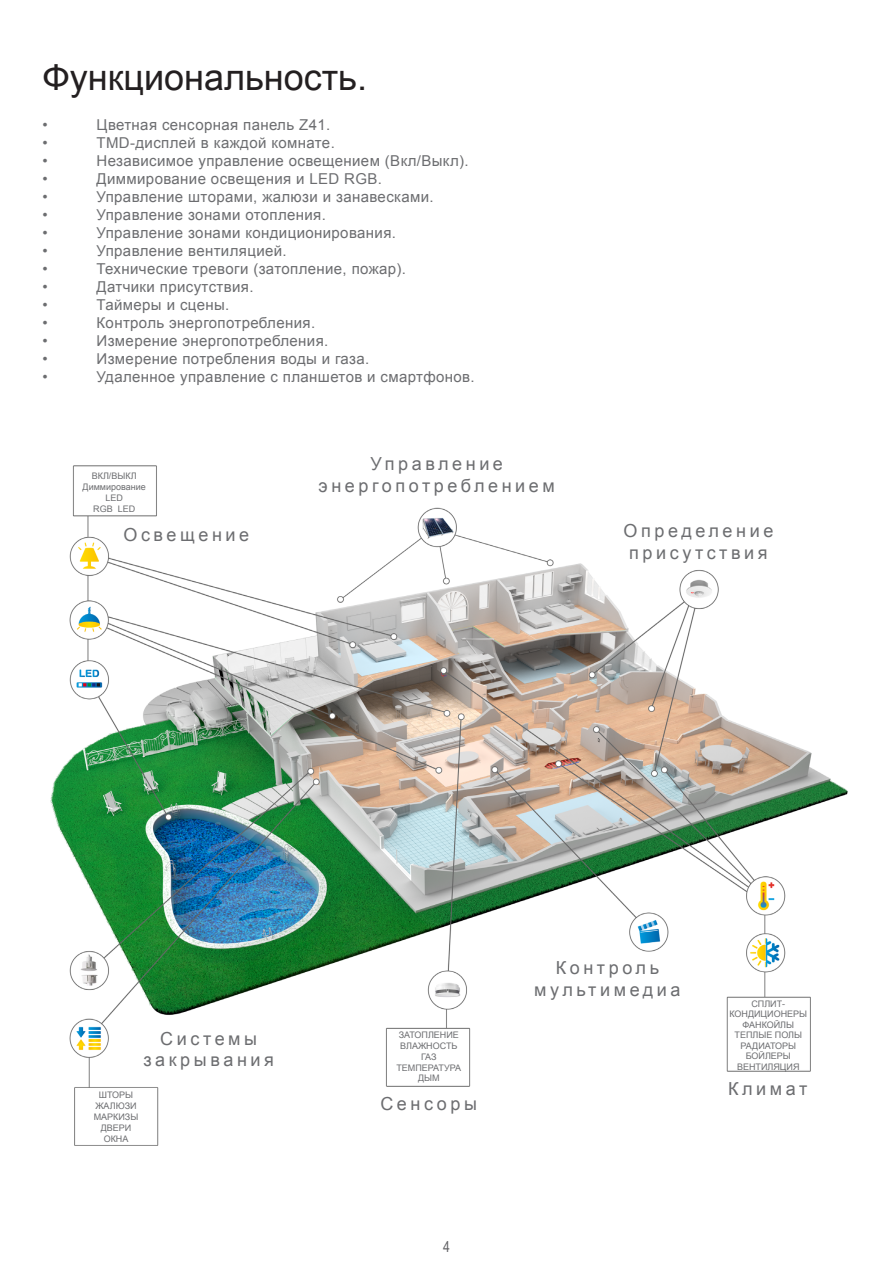
<style>
.page{position:relative;width:893px;height:1263px;background:#fff}
.page>*{position:absolute;margin:0;border:0;box-sizing:border-box;transform-origin:0 0}
.t1{font:36px "Arial";color:#231f20}
.t2{font:18px/21.6px "Arial";letter-spacing:.2em;color:#6c6d70;text-align:center}
.t3{font:15px "Arial";letter-spacing:.025em;color:#6c6d70}
.t4{font:15px "Arial Narrow";color:#636366}
.t5{font:9px/10.5px "Arial";color:#6c6d70;text-align:center}
</style>
<div class="page">
<img style="left:50px;top:465px;width:798px;height:681px">
<p class="t1" style="left:43px;top:54px;width:326px">Функциональность.</p>
<p class="t3" style="left:43px;top:114px;width:7px">•</p>
<p class="t3" style="left:97px;top:114px;width:235px">Цветная сенсорная панель Z41.</p>
<p class="t3" style="left:43px;top:132px;width:7px">•</p>
<p class="t3" style="left:97px;top:132px;width:240px">TMD-дисплей в каждой комнате.</p>
<p class="t3" style="left:43px;top:150px;width:7px">•</p>
<p class="t3" style="left:97px;top:150px;width:374px">Независимое управление освещением (Вкл/Выкл).</p>
<p class="t3" style="left:43px;top:168px;width:7px">•</p>
<p class="t3" style="left:97px;top:168px;width:287px">Диммирование освещения и LED RGB.</p>
<p class="t3" style="left:43px;top:186px;width:7px">•</p>
<p class="t3" style="left:97px;top:186px;width:339px">Управление шторами, жалюзи и занавесками.</p>
<p class="t3" style="left:43px;top:204px;width:7px">•</p>
<p class="t3" style="left:97px;top:204px;width:231px">Управление зонами отопления.</p>
<p class="t3" style="left:43px;top:222px;width:7px">•</p>
<p class="t3" style="left:97px;top:222px;width:301px">Управление зонами кондиционирования.</p>
<p class="t3" style="left:43px;top:240px;width:7px">•</p>
<p class="t3" style="left:97px;top:240px;width:192px">Управление вентиляцией.</p>
<p class="t3" style="left:43px;top:258px;width:7px">•</p>
<p class="t3" style="left:97px;top:258px;width:311px">Технические тревоги (затопление, пожар).</p>
<p class="t3" style="left:43px;top:276px;width:7px">•</p>
<p class="t3" style="left:97px;top:276px;width:159px">Датчики присутствия.</p>
<p class="t3" style="left:43px;top:294px;width:7px">•</p>
<p class="t3" style="left:97px;top:294px;width:134px">Таймеры и сцены.</p>
<p class="t3" style="left:43px;top:312px;width:7px">•</p>
<p class="t3" style="left:97px;top:312px;width:220px">Контроль энергопотребления.</p>
<p class="t3" style="left:43px;top:330px;width:7px">•</p>
<p class="t3" style="left:97px;top:330px;width:233px">Измерение энергопотребления.</p>
<p class="t3" style="left:43px;top:348px;width:7px">•</p>
<p class="t3" style="left:97px;top:348px;width:274px">Измерение потребления воды и газа.</p>
<p class="t3" style="left:43px;top:366px;width:7px">•</p>
<p class="t3" style="left:97px;top:366px;width:380px">Удаленное управление с планшетов и смартфонов.</p>
<p class="t5" style="left:92px;top:471px;width:46px">ВКЛ/ВЫКЛ</p>
<p class="t5" style="left:83px;top:482px;width:65px">Диммирование</p>
<p class="t5" style="left:105px;top:492px;width:19px">LED</p>
<p class="t5" style="left:93px;top:503px;width:44px">RGB LED</p>
<p class="t2" style="left:319px;top:453px;width:238px">Управление энергопотреблением</p>
<p class="t2" style="left:123px;top:524px;width:127px">Освещение</p>
<p class="t2" style="left:624px;top:520px;width:151px">Определение присутствия</p>
<p class="t2" style="left:143px;top:1028px;width:132px">Системы закрывания</p>
<p class="t5" style="left:99px;top:1090px;width:36px">ШТОРЫ</p>
<p class="t5" style="left:95px;top:1101px;width:43px">ЖАЛЮЗИ</p>
<p class="t5" style="left:94px;top:1112px;width:46px">МАРКИЗЫ</p>
<p class="t5" style="left:101px;top:1122px;width:32px">ДВЕРИ</p>
<p class="t5" style="left:104px;top:1133px;width:26px">ОКНА</p>
<p class="t5" style="left:399px;top:1030px;width:62px">ЗАТОПЛЕНИЕ</p>
<p class="t5" style="left:400px;top:1041px;width:59px">ВЛАЖНОСТЬ</p>
<p class="t5" style="left:421px;top:1051px;width:17px">ГАЗ</p>
<p class="t5" style="left:396px;top:1062px;width:66px">ТЕМПЕРАТУРА</p>
<p class="t5" style="left:418px;top:1073px;width:23px">ДЫМ</p>
<p class="t2" style="left:380px;top:1093px;width:98px">Сенсоры</p>
<p class="t4" style="left:443px;top:1238px;width:8px">4</p>
<p class="t2" style="left:534px;top:957px;width:148px">Контроль мультимедиа</p>
<p class="t5" style="left:729px;top:998px;width:79px">СПЛИТ-<br>КОНДИЦИОНЕРЫ</p>
<p class="t5" style="left:742px;top:1019px;width:53px">ФАНКОЙЛЫ</p>
<p class="t5" style="left:734px;top:1030px;width:69px">ТЕПЛЫЕ ПОЛЫ</p>
<p class="t5" style="left:740px;top:1040px;width:57px">РАДИАТОРЫ</p>
<p class="t5" style="left:746px;top:1051px;width:47px">БОЙЛЕРЫ</p>
<p class="t5" style="left:737px;top:1061px;width:64px">ВЕНТИЛЯЦИЯ</p>
<p class="t2" style="left:728px;top:1078px;width:81px">Климат</p>
</div>
